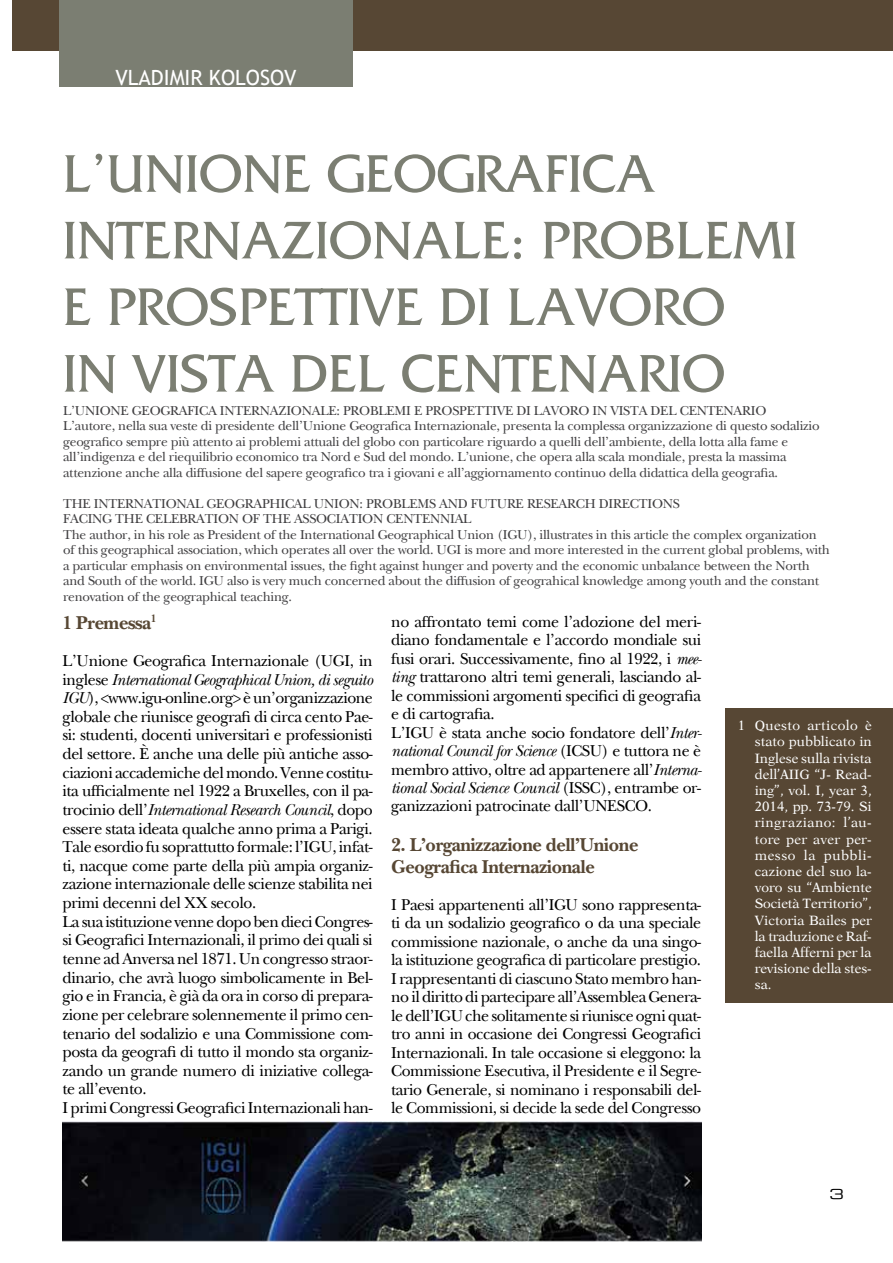
<style>
.page{position:relative;width:893px;height:1263px;background:#fff}
.page>*{position:absolute;margin:0;border:0;box-sizing:border-box;transform-origin:0 0}
.t1{font:55.5px/66.6px "Friz Quadrata";color:#7b7e72}
.t2{font:21px "Trebuchet MS";color:#fff}
.t3{font:700 19.5px/21.5px "New Baskerville";letter-spacing:-.025em;color:#574734}
.t4{font:16.5px/18.6px "New Baskerville";letter-spacing:-.025em;color:#000}
.t5{font:13.5px/15.5px "New Baskerville";letter-spacing:-.02em;color:#414042}
.t6{font:13.5px/16.2px "New Aster";letter-spacing:-.01em;color:#fff;text-align:justify}
.t7{font:13.5px "Eurostile Extended Two";color:#000;scale:1.11 1}
.s1{font-style:italic}
</style>
<div class="page">
<div style="left:12px;top:0;width:881px;height:51px;background:#574734"></div>
<div style="left:59px;top:0;width:294px;height:87px;background:#7b7e72"></div>
<div style="left:725px;top:708px;width:168px;height:294px;background:#574734"></div>
<img style="left:63px;top:1121px;width:639px;height:120px">
<p class="t2" style="left:116px;top:65px;width:182px">VLADIMIR KOLOSOV</p>
<h1 class="t1" style="left:63px;top:140px;width:736px">L’UNIONE GEOGRAFICA<br>INTERNAZIONALE: PROBLEMI<br>E PROSPETTIVE DI LAVORO<br>IN VISTA DEL CENTENARIO</h1>
<p class="t5" style="left:63px;top:402px;width:125px">L’Unione Geografica</p>
<p class="t5" style="left:220px;top:402px;width:264px">Internazionale: problemi e prospettiv</p>
<p class="t5" style="left:63px;top:402px;width:758px;text-indent:442px">e di lavoro in vista del centenario L’autore, nella sua veste di presidente dell’Unione Geografica Internazionale, presenta la complessa organizzazione di questo sodalizio geografico sempre più attento ai problemi attuali del globo con particolare riguardo a quelli dell’ambiente, della lotta alla fame e all’indigenza e del riequilibrio economico tra Nord e Sud del mondo. L’unione, che opera alla scala mondiale, presta la massima attenzione anche alla diffusione del sapere geografico tra i giovani e all’aggiornamento continuo della didattica della geografia.</p>
<p class="t5" style="left:63px;top:495px;width:226px">The Internati onal Geographical</p>
<p class="t5" style="left:314px;top:495px;width:167px">Union: problems and futu</p>
<p class="t5" style="left:507px;top:495px;width:174px">re research directions</p>
<p class="t5" style="left:63px;top:511px;width:9px">faci</p>
<p class="t5" style="left:92px;top:511px;width:243px">ng the celebration of the associati</p>
<p class="t5" style="left:63px;top:511px;width:768px;text-indent:299px">on centennial<br>The author, in his role as President of the International Geographical Union (IGU), illustrates in this article the complex organization of this geographical association, which operates all over the world. UGI is more and more interested in the current global problems, with a particular emphasis on environmental issues, the fight against hunger and poverty and the economic unbalance between the North and South of the world. IGU also is very much concerned about the diffusion of geograhical knowledge among youth and the constant renovation of the geographical teaching.</p>
<p class="t4" style="left:391px;top:612px;width:312px">no affrontato temi come l’adozione del meri&shy;diano fondamentale e l’accordo mondiale sui fusi orari. Successivamente, fino al 1922, i <span class="s1">mee&shy;ting</span> trattarono altri temi generali, lasciando al&shy;le commissioni argomenti specifici di geografia e di cartografia.<br>L’IGU è stata anche socio fondatore dell’<span class="s1">Inter&shy;national Council for Science</span> (ICSU) e tuttora ne è membro attivo, oltre ad appartenere all’<span class="s1">Interna&shy;tional Social Science Council</span> (ISSC), entrambe or&shy;ganizzazioni patrocinate dall’UNESCO.</p>
<p class="t3" style="left:391px;top:834px;width:249px">2. L’organizzazione dell’Unione<br>Geografica Internazionale</p>
<p class="t4" style="left:391px;top:895px;width:311px;text-align:justify">I Paesi appartenenti all’IGU sono rappresenta&shy;ti da un sodalizio geografico o da una speciale commissione nazionale, o anche da una singo&shy;la istituzione geografica di particolare prestigio.<br>I rappresentanti di ciascuno Stato membro han&shy;no il diritto di partecipare all’Assemblea Genera&shy;le dell’IGU che solitamente si riunisce ogni quat&shy;tro anni in occasione dei Congressi Geografici Internazionali. In tale occasione si eleggono: la Commissione Esecutiva, il Presidente e il Segre&shy;tario Generale, si nominano i responsabili del&shy;le Commissioni, si decide la sede del Congresso</p>
<p class="t3" style="left:63px;top:612px;width:96px">1 Premessa<sup>1</sup></p>
<p class="t4" style="left:63px;top:651px;width:312px">L’Unione Geografica Internazionale (UGI, in inglese <span class="s1">International Geographical Union, di seguito IGU</span>), &lt;www.igu-online.org&gt; è un’organizzazione globale che riunisce geografi di circa cento Pae&shy;si: studenti, docenti universitari e professionisti del settore. È anche una delle più antiche asso&shy;ciazioni accademiche del mondo. Venne costitu&shy;ita ufficialmente nel 1922 a Bruxelles, con il pa&shy;trocinio dell’<span class="s1">International Research Council</span>, dopo essere stata ideata qualche anno prima a Parigi.<br>Tale esordio fu soprattutto formale: l’IGU, infat&shy;ti, nacque come parte della più ampia organiz&shy;zazione internazionale delle scienze stabilita nei primi decenni del XX secolo.<br>La sua istituzione venne dopo ben dieci Congres&shy;si Geografici Internazionali, il primo dei quali si tenne ad Anversa nel 1871. Un congresso straor&shy;dinario, che avrà luogo simbolicamente in Bel&shy;gio e in Francia, è già da ora in corso di prepara&shy;zione per celebrare solennemente il primo cen&shy;tenario del sodalizio e una Commissione com&shy;posta da geografi di tutto il mondo sta organiz&shy;zando un grande numero di iniziative collega&shy;te all’evento.<br>I primi Congressi Geografici Internazionali han-</p>
<p class="t6" style="left:755px;top:717px;width:118px;text-indent:-17px">1 Questo articolo è stato pubblicato in Inglese sulla rivista dell’AIIG “J- Read&shy;ing”, vol. I, year 3, 2014, pp. 73-79. Si ringraziano: l’au&shy;tore per aver per&shy;messo la pubbli&shy;cazione del suo la&shy;voro su “Ambiente Società Territorio”, Victoria Bailes per la traduzione e Raf&shy;faella Afferni per la revisione della stes&shy;sa.</p>
<p class="t7" style="left:830px;top:1185px;width:15px">3</p>
</div>
